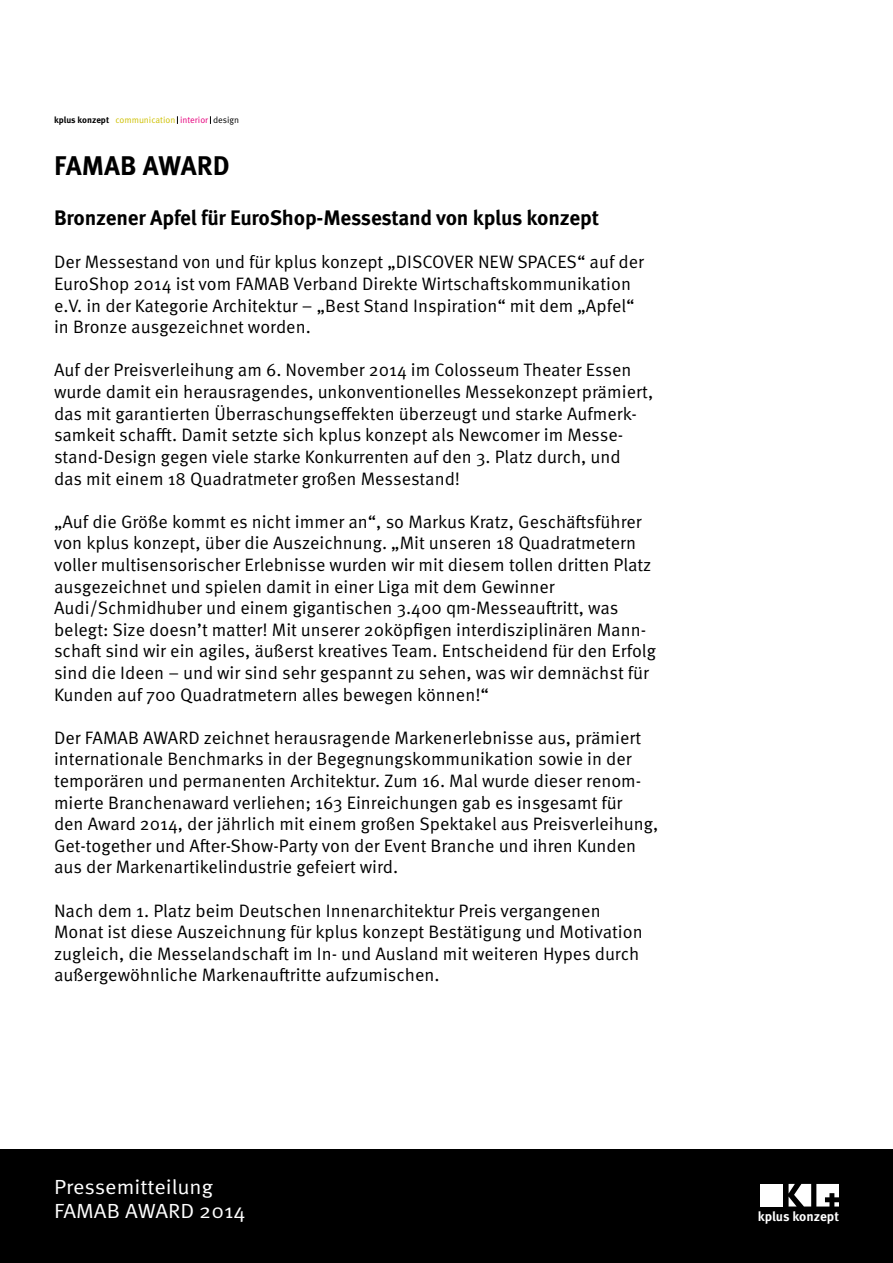
<style>
.page{position:relative;width:893px;height:1263px;background:#fff}
.page>*{position:absolute;margin:0;border:0;box-sizing:border-box;transform-origin:0 0}
.t1{font:700 27px "Meta OT";color:#000}
.t2{font:700 21px "Meta OT";letter-spacing:-.01em;color:#000}
.t3{font:20.4px/23.9px "Meta OT Norm";color:#fff;scale:1.07 1}
.t4{font:18px/21.6px "Meta OT Norm";color:#000}
.t5{font:700 13.35px "Meta OT";color:#fff}
.t6{font:9px "Meta OT Norm";color:#cec000}
.s1{font-family:"Meta OT";font-weight:700;color:#000}
.s2{color:#e6007d}
.s3{color:#000}
</style>
<div class="page">
<div style="left:0;top:1149px;width:893px;height:114px;background:#000"></div>
<div style="left:760px;top:1184px;width:23px;height:22px;background:#fff"></div>
<svg style="left:789px;top:1184px;width:50px;height:22px"></svg>
<p class="t6" style="left:54px;top:115px;width:187px"><span class="s1">kplus konzept</span> communication <span class="s2">interior</span> <span class="s3">design</span></p>
<h1 class="t1" style="left:54px;top:148px;width:177px">FAMAB AWARD</h1>
<p class="t2" style="left:54px;top:205px;width:547px">Bronzener Apfel für EuroShop-Messestand von kplus konzept</p>
<p class="t4" style="left:54px;top:252px;width:591px">Der Messestand von und für kplus konzept „DISCOVER NEW SPACES“ auf der EuroShop 2014 ist vom FAMAB Verband Direkte Wirtschaftskommunikation e.V. in der Kategorie Architektur – „Best Stand Inspiration“ mit dem „Apfel“ in Bronze ausgezeichnet worden.</p>
<p class="t4" style="left:54px;top:360px;width:601px">Auf der Preisverleihung am 6. November 2014 im Colosseum Theater Essen wurde damit ein herausragendes, unkonventionelles Messekonzept prämiert, das mit garantierten Überraschungseffekten überzeugt und starke Aufmerk&shy;samkeit schafft. Damit setzte sich kplus konzept als Newcomer im Messe&shy;stand-Design gegen viele starke Konkurrenten auf den 3. Platz durch, und das mit einem 18 Quadratmeter großen Messestand!</p>
<p class="t4" style="left:54px;top:511px;width:603px">„Auf die Größe kommt es nicht immer an“, so Markus Kratz, Geschäftsführer von kplus konzept, über die Auszeichnung. „Mit unseren 18 Quadratmetern voller multisensorischer Erlebnisse wurden wir mit diesem tollen dritten Platz ausgezeichnet und spielen damit in einer Liga mit dem Gewinner Audi/Schmidhuber und einem gigantischen 3.400 qm-Messeauftritt, was belegt: Size doesn’t matter! Mit unserer 20köpfigen interdisziplinären Mann&shy;schaft sind wir ein agiles, äußerst kreatives Team. Entscheidend für den Erfolg sind die Ideen – und wir sind sehr gespannt zu sehen, was wir demnächst für Kunden auf 700 Quadratmetern alles bewegen können!“</p>
<p class="t4" style="left:54px;top:727px;width:606px">Der FAMAB AWARD zeichnet herausragende Markenerlebnisse aus, prämiert internationale Benchmarks in der Begegnungskommunikation sowie in der temporären und permanenten Architektur. Zum 16. Mal wurde dieser renom&shy;mierte Branchenaward verliehen; 163 Einreichungen gab es insgesamt für<br>den Award 2014, der jährlich mit einem großen Spektakel aus Preisverleihung, Get-together und After-Show-Party von der Event Branche und ihren Kunden aus der Markenartikelindustrie gefeiert wird.</p>
<p class="t4" style="left:54px;top:900px;width:590px">Nach dem 1. Platz beim Deutschen Innenarchitektur Preis vergangenen Monat ist diese Auszeichnung für kplus konzept Bestätigung und Motivation zugleich, die Messelandschaft im In- und Ausland mit weiteren Hypes durch außergewöhnliche Markenauftritte aufzumischen.</p>
<p class="t3" style="left:54px;top:1176px;width:181px">Pressemitteilung<br>FAMAB AWARD 2014</p>
<p class="t5" style="left:758px;top:1208px;width:83px">kplus konzept</p>
</div>
